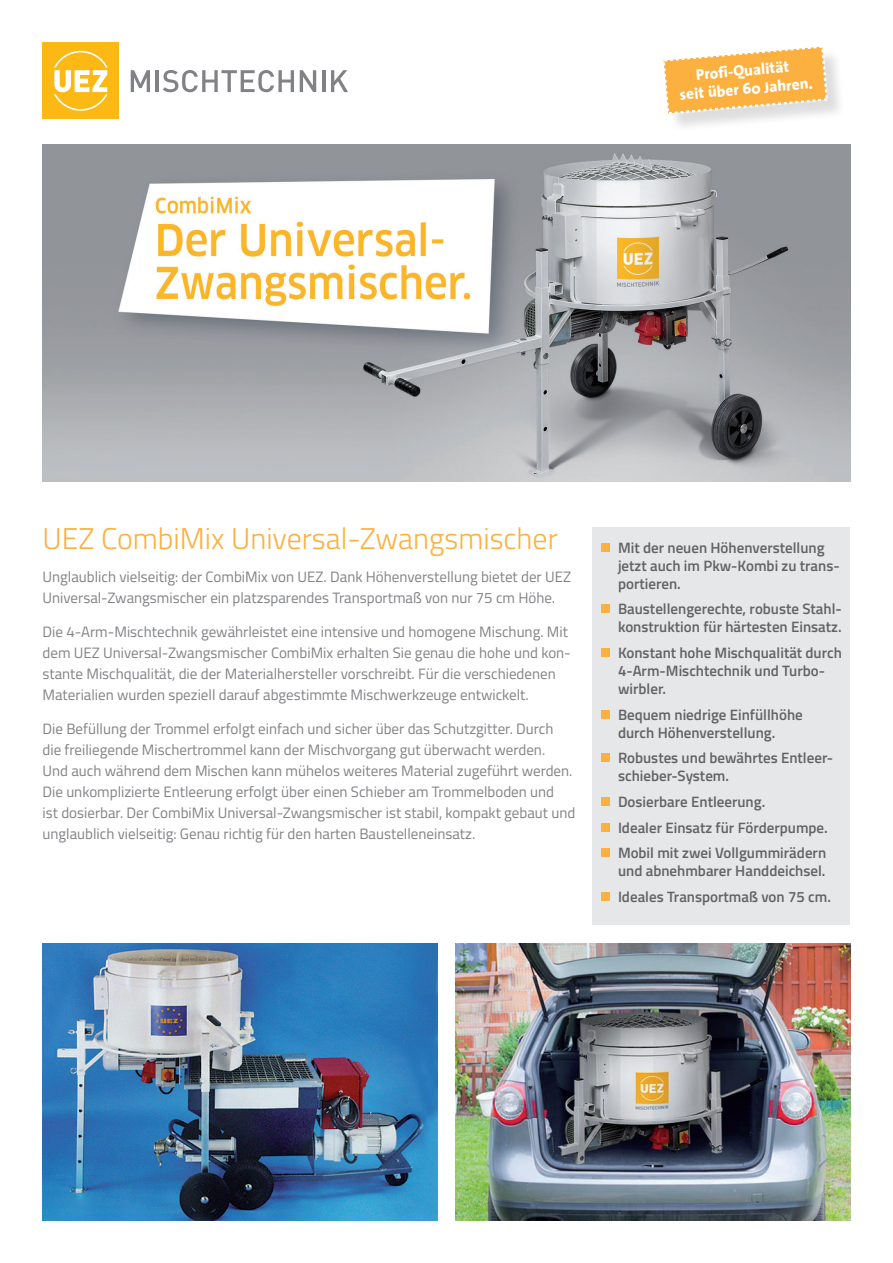
<style>
.page{position:relative;width:893px;height:1263px;background:#fff}
.page>*{position:absolute;margin:0;border:0;box-sizing:border-box;transform-origin:0 0}
.t1{font:300 30px "Titillium Web";color:#fbb03f}
.t2{font:800 15.6px/18.6px "The Sans";color:#fff;text-align:center}
.t3{font:15px/21px "Titillium Web";color:#808285}
.t4{font:600 15px/18px "Titillium Web";color:#636366}
</style>
<div class="page">
<img style="left:43px;top:145px;width:807px;height:336px">
<div style="left:43px;top:43px;width:76px;height:76px;background:#fcb814"></div>
<svg style="left:54px;top:51px;width:54px;height:60px"></svg>
<svg style="left:131px;top:70px;width:19px;height:22px"></svg>
<hr style="left:156px;top:70px;width:3px;height:22px;background:#808285">
<svg style="left:163px;top:70px;width:131px;height:22px"></svg>
<svg style="left:300px;top:70px;width:16px;height:22px"></svg>
<hr style="left:322px;top:70px;width:3px;height:22px;background:#808285">
<svg style="left:331px;top:70px;width:17px;height:22px"></svg>
<div style="left:665px;top:48px;width:181px;height:84px;background:#231f20;opacity:.15"></div>
<svg style="left:663px;top:46px;width:166px;height:70px"></svg>
<div style="left:592px;top:527px;width:258px;height:398px;background:#e6e7e9"></div>
<div style="left:601px;top:543px;width:8px;height:8px;background:#fbb03f"></div>
<div style="left:601px;top:604px;width:8px;height:9px;background:#fbb03f"></div>
<div style="left:601px;top:648px;width:8px;height:9px;background:#fbb03f"></div>
<div style="left:601px;top:710px;width:8px;height:8px;background:#fbb03f"></div>
<div style="left:601px;top:753px;width:8px;height:9px;background:#fbb03f"></div>
<div style="left:601px;top:797px;width:8px;height:9px;background:#fbb03f"></div>
<div style="left:601px;top:823px;width:8px;height:8px;background:#fbb03f"></div>
<div style="left:601px;top:848px;width:8px;height:9px;background:#fbb03f"></div>
<div style="left:601px;top:892px;width:8px;height:8px;background:#fbb03f"></div>
<img style="left:43px;top:944px;width:395px;height:276px">
<img style="left:455px;top:944px;width:395px;height:276px">
<p class="t2" style="left:677px;top:66px;width:135px;rotate:-5deg">Profi-Qualität<br>seit über 60 Jahren.</p>
<h1 class="t1" style="left:43px;top:516px;width:517px">UEZ CombiMix Universal-Zwangsmischer</h1>
<p class="t3" style="left:43px;top:566px;width:530px">Unglaublich vielseitig: der CombiMix von UEZ. Dank Höhenverstellung bietet der UEZ<br>Universal-Zwangsmischer ein platzsparendes Transportmaß von nur 75 cm Höhe.</p>
<p class="t3" style="left:43px;top:621px;width:530px">Die 4-Arm-Mischtechnik gewährleistet eine intensive und homogene Mischung. Mit dem UEZ Universal-Zwangsmischer CombiMix erhalten Sie genau die hohe und kon&shy;stante Mischqualität, die der Materialhersteller vorschreibt. Für die verschiedenen Materialien wurden speziell darauf abgestimmte Mischwerkzeuge entwickelt.</p>
<p class="t3" style="left:43px;top:717px;width:534px">Die Befüllung der Trommel erfolgt einfach und sicher über das Schutzgitter. Durch die freiliegende Mischertrommel kann der Mischvorgang gut überwacht werden.<br>Und auch während dem Mischen kann mühelos weiteres Material zugeführt werden.<br>Die unkomplizierte Entleerung erfolgt über einen Schieber am Trommelboden und<br>ist dosierbar. Der CombiMix Universal-Zwangsmischer ist stabil, kompakt gebaut und unglaublich vielseitig: Genau richtig für den harten Baustelleneinsatz.</p>
<p class="t4" style="left:618px;top:538px;width:223px">Mit der neuen Höhenverstellung jetzt auch im Pkw-Kombi zu trans&shy;portieren.</p>
<p class="t4" style="left:618px;top:599px;width:225px">Baustellengerechte, robuste Stahl&shy;konstruktion für härtesten Einsatz.</p>
<p class="t4" style="left:618px;top:643px;width:225px">Konstant hohe Mischqualität durch<br>4-Arm-Mischtechnik und Turbo&shy;wirbler.</p>
<p class="t4" style="left:618px;top:705px;width:186px">Bequem niedrige Einfüllhöhe durch Höhenverstellung.</p>
<p class="t4" style="left:618px;top:748px;width:217px">Robustes und bewährtes Entleer&shy;schieber-System.</p>
<p class="t4" style="left:618px;top:788px;width:211px;line-height:25.7px">Dosierbare Entleerung.<br>Idealer Einsatz für Förderpumpe.<br>Mobil mit zwei Vollgummirädern</p>
<p class="t4" style="left:618px;top:857px;width:214px;line-height:25.7px">und abnehmbarer Handdeichsel.<br>Ideales Transportmaß von 75 cm.</p>
</div>
